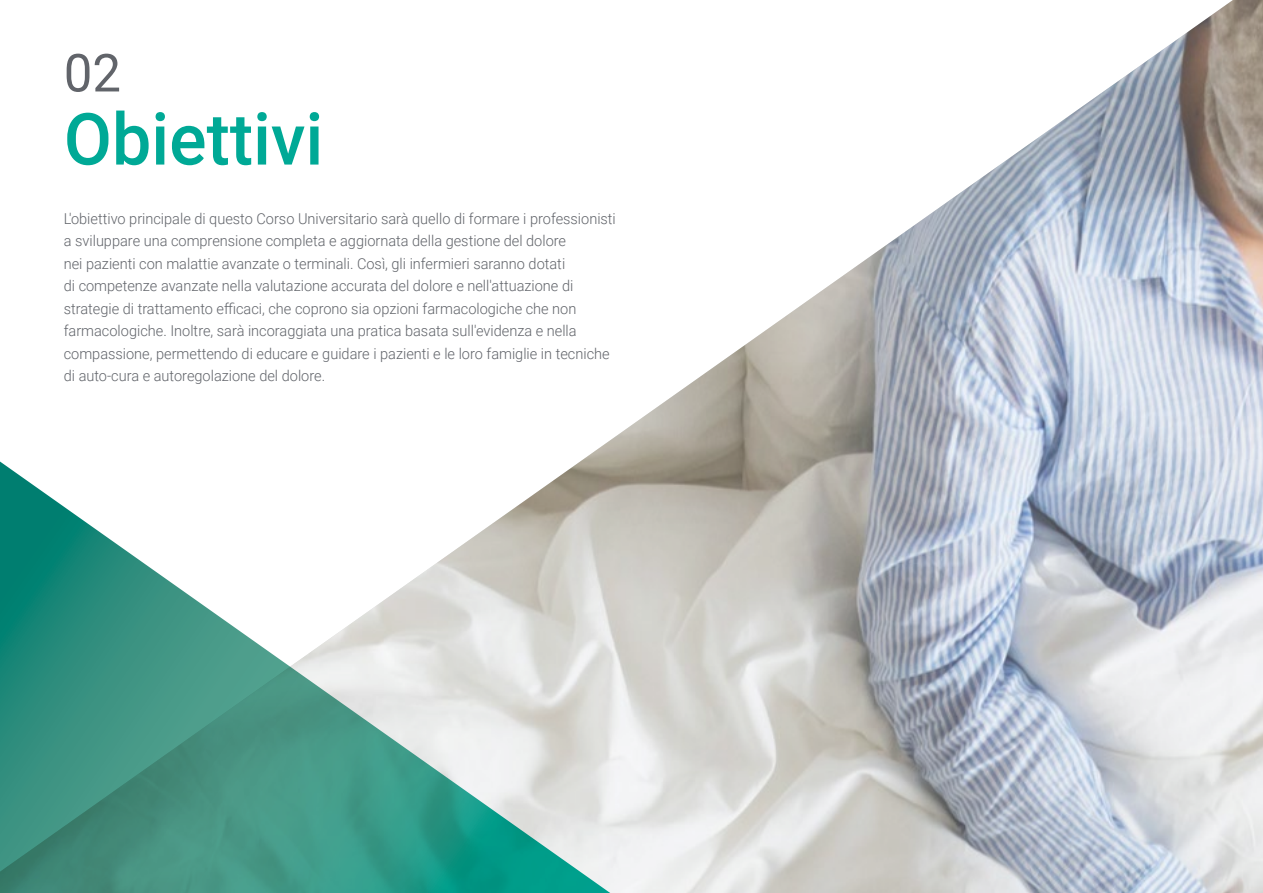
<style>
.page{position:relative;width:1263px;height:893px;background:#fff}
.page>*{position:absolute;margin:0;border:0;box-sizing:border-box;transform-origin:0 0}
.t1{font:500 72px "Roboto";color:#00a996}
.t2{font:52.5px "Roboto";color:#61646a}
.t3{font:300 15px/22.5px "Roboto";color:#61646a}
</style>
<div class="page">
<img style="left:602px;top:0;width:661px;height:893px">
<svg style="left:0;top:446px;width:640px;height:447px"></svg>
<h2 class="t2" style="left:64px;top:36px;width:59px">02</h2>
<h1 class="t1" style="left:64px;top:89px;width:261px">Obiettivi</h1>
<p class="t3" style="left:64px;top:207px;width:554px">L'obiettivo principale di questo Corso Universitario sarà quello di formare i professionisti a sviluppare una comprensione completa e aggiornata della gestione del dolore<br>nei pazienti con malattie avanzate o terminali. Così, gli infermieri saranno dotati<br>di competenze avanzate nella valutazione accurata del dolore e nell'attuazione di strategie di trattamento efficaci, che coprono sia opzioni farmacologiche che non farmacologiche. Inoltre, sarà incoraggiata una pratica basata sull'evidenza e nella compassione, permettendo di educare e guidare i pazienti e le loro famiglie in tecniche di auto-cura e autoregolazione del dolore.</p>
</div>
